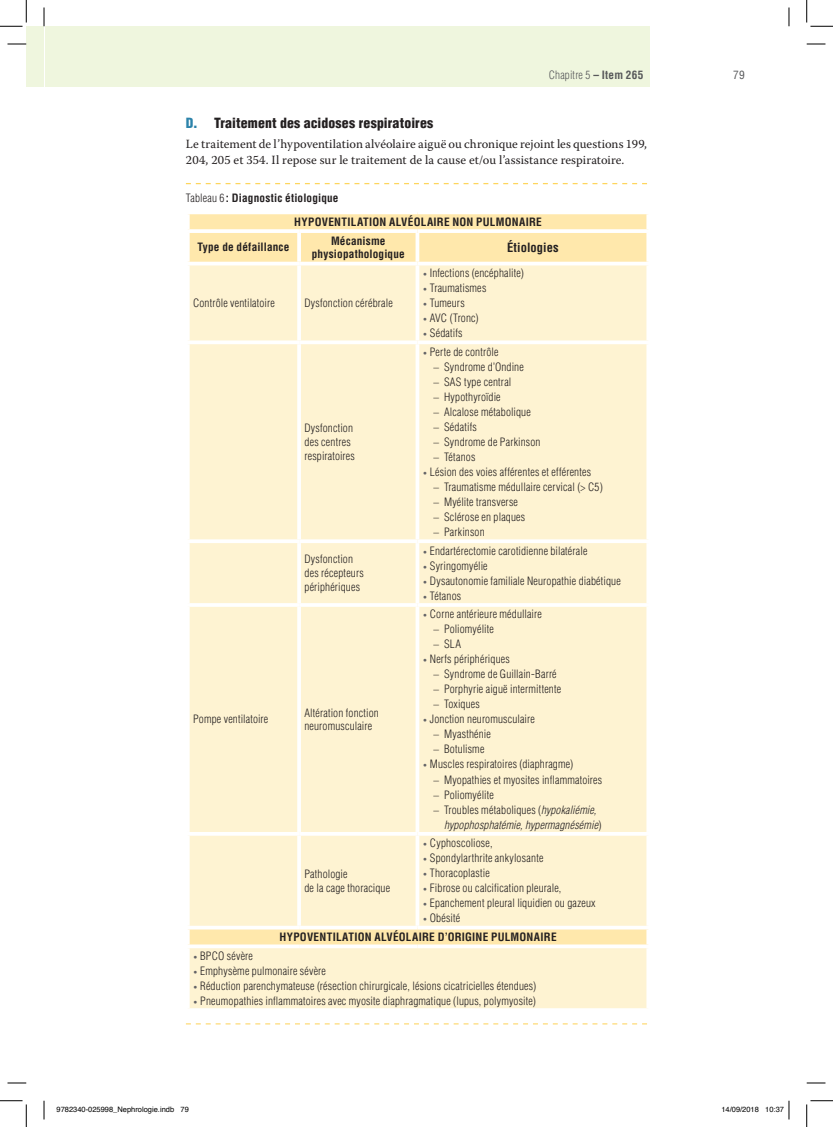
<style>
.page{position:relative;width:833px;height:1127px;background:#fff}
.page>*{position:absolute;margin:0;border:0;box-sizing:border-box;transform-origin:0 0}
.t1{font:900 condensed 13.75px "Helvetica LT Std";letter-spacing:.01em;color:#231f20}
.t2{font:12.5px/16.2px "Warnock Pro";letter-spacing:.005em;color:#231f20}
.t3{font:700 condensed 12.5px "Helvetica LT Std";letter-spacing:.005em;color:#231f20}
.t4{font:300 condensed 11.25px/13.8px "Helvetica LT Std";letter-spacing:.015em;color:#231f20}
.t5{font:700 condensed 11.25px/23.8px "Helvetica LT Std";letter-spacing:.015em;color:#231f20}
.t6{font:italic 300 condensed 11.25px/15px "Helvetica LT Std";letter-spacing:.01em;color:#231f20}
.t7{font:300 condensed 11.25px "Helvetica LT Std";letter-spacing:.015em;color:#57585a}
.t8{font:condensed 11.25px "Helvetica LT Std";color:#57585a}
.t9{font:7.5px "Helvetica";color:#000}
.s1{font-weight:700}
.s2{color:#2c83aa}
.s3{font-weight:300}
.s4{font-size:7.5px;color:#636366}
.s5{font-stretch:normal}
.s6{font-style:normal;font-stretch:normal}
.s7{font-style:normal}
.s8{font-weight:300;font-size:7.5px;color:#636366}
</style>
<div class="page">
<div style="left:26px;top:26px;width:18px;height:60px;background:#eff6de"></div>
<div style="left:45px;top:26px;width:604px;height:60px;background:#eff6de"></div>
<svg style="left:186px;top:183px;width:460px;height:1px"></svg>
<svg style="left:186px;top:1023px;width:460px;height:1px"></svg>
<div style="left:189px;top:214px;width:457px;height:48px;background:#ffe8ac"></div>
<div style="left:189px;top:265px;width:457px;height:742px;background:#fef3d2"></div>
<svg style="left:188px;top:229px;width:111px;height:4px"></svg>
<svg style="left:299px;top:229px;width:118px;height:4px"></svg>
<svg style="left:297px;top:233px;width:4px;height:29px"></svg>
<svg style="left:417px;top:229px;width:231px;height:4px"></svg>
<svg style="left:415px;top:233px;width:4px;height:29px"></svg>
<hr style="left:297px;top:265px;width:4px;height:75px;background:#fff">
<svg style="left:188px;top:340px;width:111px;height:4px"></svg>
<svg style="left:299px;top:340px;width:118px;height:4px"></svg>
<hr style="left:297px;top:344px;width:4px;height:195px;background:#fff">
<svg style="left:188px;top:539px;width:111px;height:4px"></svg>
<svg style="left:299px;top:539px;width:118px;height:4px"></svg>
<hr style="left:297px;top:543px;width:4px;height:60px;background:#fff">
<svg style="left:417px;top:539px;width:231px;height:4px"></svg>
<hr style="left:186px;top:603px;width:113px;height:3px;background:#fff">
<hr style="left:299px;top:603px;width:118px;height:3px;background:#fff">
<hr style="left:297px;top:606px;width:4px;height:225px;background:#fff">
<svg style="left:189px;top:831px;width:110px;height:4px"></svg>
<svg style="left:299px;top:831px;width:118px;height:4px"></svg>
<hr style="left:297px;top:835px;width:4px;height:90px;background:#fff">
<svg style="left:417px;top:831px;width:230px;height:4px"></svg>
<svg style="left:189px;top:925px;width:110px;height:4px"></svg>
<svg style="left:299px;top:925px;width:118px;height:4px"></svg>
<svg style="left:417px;top:925px;width:230px;height:4px"></svg>
<svg style="left:188px;top:944px;width:111px;height:4px"></svg>
<svg style="left:299px;top:944px;width:118px;height:4px"></svg>
<svg style="left:417px;top:944px;width:231px;height:4px"></svg>
<svg style="left:189px;top:1007px;width:110px;height:2px"></svg>
<svg style="left:299px;top:1007px;width:118px;height:2px"></svg>
<svg style="left:417px;top:1007px;width:230px;height:3px"></svg>
<svg style="left:415px;top:265px;width:4px;height:75px"></svg>
<svg style="left:417px;top:340px;width:231px;height:4px"></svg>
<svg style="left:415px;top:344px;width:4px;height:195px"></svg>
<svg style="left:415px;top:543px;width:4px;height:60px"></svg>
<hr style="left:417px;top:603px;width:232px;height:3px;background:#fff">
<svg style="left:415px;top:606px;width:4px;height:225px"></svg>
<svg style="left:415px;top:835px;width:4px;height:90px"></svg>
<svg style="left:8px;top:43px;width:18px;height:2px"></svg>
<svg style="left:806px;top:43px;width:19px;height:2px"></svg>
<svg style="left:8px;top:1082px;width:18px;height:1px"></svg>
<svg style="left:806px;top:1082px;width:19px;height:1px"></svg>
<svg style="left:43px;top:8px;width:2px;height:18px"></svg>
<svg style="left:43px;top:1100px;width:2px;height:19px"></svg>
<svg style="left:788px;top:8px;width:1px;height:18px"></svg>
<svg style="left:0;top:0;width:27px;height:27px"></svg>
<svg style="left:0;top:1100px;width:27px;height:26px"></svg>
<svg style="left:806px;top:0;width:26px;height:27px"></svg>
<svg style="left:806px;top:1100px;width:26px;height:26px"></svg>
<svg style="left:788px;top:1100px;width:1px;height:19px"></svg>
<p class="t7" style="left:548px;top:68px;width:96px">Chapitre 5 <span class="s1">– Item 265</span></p>
<p class="t8" style="left:732px;top:68px;width:13px">79</p>
<p class="t1" style="left:186px;top:114px;width:249px"><span class="s2">D.</span> Traitement des acidoses respiratoires</p>
<p class="t2" style="left:186px;top:136px;width:462px">Le traitement de l’hypoventilation alvéolaire aiguë ou chronique rejoint les questions 199,<br>204, 205 et 354. Il repose sur le traitement de la cause et/ou l’assistance respiratoire.</p>
<p class="t5" style="left:294px;top:186px;width:249px;text-indent:-108px"><span class="s3">Tableau 6</span> : Diagnostic étiologique<br>HYPOVENTILATION ALVÉOLAIRE NON PULMONAIRE</p>
<p class="t5" style="left:197px;top:235px;width:93px">Type de défaillance</p>
<p class="t5" style="left:311px;top:233px;width:94px;line-height:13.8px;text-align:center">Mécanisme physiopathologique</p>
<p class="t3" style="left:506px;top:239px;width:53px">Étiologies</p>
<p class="t4" style="left:193px;top:296px;width:83px">Contrôle ventilatoire</p>
<p class="t4" style="left:304px;top:296px;width:90px">Dysfonction cérébrale</p>
<p class="t4" style="left:422px;top:266px;width:102px"><span class="s4">•</span> Infections (encéphalite)</p>
<p class="t4" style="left:422px;top:281px;width:65px"><span class="s4">•</span> Traumatismes</p>
<p class="t4" style="left:422px;top:296px;width:43px"><span class="s4">•</span> Tumeurs</p>
<p class="t4" style="left:422px;top:311px;width:57px"><span class="s4">•</span> AVC (Tronc)</p>
<p class="t4" style="left:422px;top:326px;width:41px"><span class="s4">•</span> Sédatifs</p>
<p class="t4" style="left:304px;top:421px;width:52px">Dysfonction des centres respiratoires</p>
<p class="t4" style="left:304px;top:552px;width:61px">Dysfonction des récepteurs périphériques</p>
<p class="t4" style="left:193px;top:712px;width:77px">Pompe ventilatoire</p>
<p class="t4" style="left:304px;top:705px;width:76px">Altération fonction neuromusculaire</p>
<p class="t4" style="left:422px;top:344px;width:77px"><span class="s4">•</span> Perte de contrôle</p>
<p class="t4" style="left:433px;top:359px;width:92px"><span class="s5">–</span> Syndrome d’Ondine</p>
<p class="t4" style="left:433px;top:374px;width:79px"><span class="s5">–</span> SAS type central</p>
<p class="t4" style="left:433px;top:389px;width:69px"><span class="s5">–</span> Hypothyroïdie</p>
<p class="t4" style="left:433px;top:404px;width:99px"><span class="s5">–</span> Alcalose métabolique</p>
<p class="t4" style="left:433px;top:419px;width:45px"><span class="s5">–</span> Sédatifs</p>
<p class="t4" style="left:433px;top:434px;width:109px"><span class="s5">–</span> Syndrome de Parkinson</p>
<p class="t4" style="left:433px;top:449px;width:44px"><span class="s5">–</span> Tétanos</p>
<p class="t4" style="left:422px;top:464px;width:170px"><span class="s4">•</span> Lésion des voies afférentes et efférentes</p>
<p class="t4" style="left:433px;top:479px;width:171px"><span class="s5">–</span> Traumatisme médullaire cervical (&gt; C5)</p>
<p class="t4" style="left:433px;top:494px;width:86px"><span class="s5">–</span> Myélite transverse</p>
<p class="t4" style="left:433px;top:509px;width:93px"><span class="s5">–</span> Sclérose en plaques</p>
<p class="t4" style="left:433px;top:524px;width:53px"><span class="s5">–</span> Parkinson</p>
<p class="t4" style="left:422px;top:543px;width:166px"><span class="s4">•</span> Endartérectomie carotidienne bilatérale</p>
<p class="t4" style="left:422px;top:558px;width:66px"><span class="s4">•</span> Syringomyélie</p>
<p class="t4" style="left:422px;top:573px;width:199px"><span class="s4">•</span> Dysautonomie familiale Neuropathie diabétique</p>
<p class="t4" style="left:422px;top:588px;width:40px"><span class="s4">•</span> Tétanos</p>
<p class="t4" style="left:422px;top:607px;width:120px"><span class="s4">•</span> Corne antérieure médullaire</p>
<p class="t4" style="left:433px;top:622px;width:62px"><span class="s5">–</span> Poliomyélite</p>
<p class="t4" style="left:433px;top:637px;width:29px"><span class="s5">–</span> SLA</p>
<p class="t4" style="left:422px;top:652px;width:89px"><span class="s4">•</span> Nerfs périphériques</p>
<p class="t4" style="left:433px;top:667px;width:125px"><span class="s5">–</span> Syndrome de Guillain-Barré</p>
<p class="t4" style="left:433px;top:682px;width:129px"><span class="s5">–</span> Porphyrie aiguë intermittente</p>
<p class="t4" style="left:433px;top:697px;width:48px"><span class="s5">–</span> Toxiques</p>
<p class="t4" style="left:422px;top:712px;width:113px"><span class="s4">•</span> Jonction neuromusculaire</p>
<p class="t4" style="left:433px;top:727px;width:59px"><span class="s5">–</span> Myasthénie</p>
<p class="t4" style="left:433px;top:742px;width:52px"><span class="s5">–</span> Botulisme</p>
<p class="t4" style="left:422px;top:757px;width:152px"><span class="s4">•</span> Muscles respiratoires (diaphragme)</p>
<p class="t4" style="left:433px;top:772px;width:170px"><span class="s5">–</span> Myopathies et myosites inflammatoires</p>
<p class="t4" style="left:433px;top:787px;width:62px"><span class="s5">–</span> Poliomyélite</p>
<p class="t6" style="left:444px;top:801px;width:159px;text-indent:-11px"><span class="s6">–</span> <span class="s7">Troubles métaboliques (</span>hypokaliémie, hypophosphatémie, hypermagnésémie<span class="s7">)</span></p>
<p class="t4" style="left:422px;top:836px;width:71px"><span class="s4">•</span> Cyphoscoliose,</p>
<p class="t4" style="left:422px;top:851px;width:122px"><span class="s4">•</span> Spondylarthrite ankylosante</p>
<p class="t4" style="left:422px;top:866px;width:68px"><span class="s4">•</span> Thoracoplastie</p>
<p class="t4" style="left:422px;top:881px;width:140px"><span class="s4">•</span> Fibrose ou calcification pleurale,</p>
<p class="t4" style="left:422px;top:896px;width:174px"><span class="s4">•</span> Epanchement pleural liquidien ou gazeux</p>
<p class="t5" style="left:279px;top:908px;width:278px;line-height:18.8px;text-indent:143px"><span class="s8">•</span> <span class="s3">Obésité<br></span>HYPOVENTILATION ALVÉOLAIRE D’ORIGINE PULMONAIRE</p>
<p class="t4" style="left:304px;top:866px;width:87px">Pathologie<br>de la cage thoracique</p>
<p class="t4" style="left:193px;top:948px;width:61px"><span class="s4">•</span> BPCO sévère</p>
<p class="t4" style="left:193px;top:963px;width:134px"><span class="s4">•</span> Emphysème pulmonaire sévère</p>
<p class="t4" style="left:193px;top:978px;width:344px"><span class="s4">•</span> Réduction parenchymateuse (résection chirurgicale, lésions cicatricielles étendues)</p>
<p class="t4" style="left:193px;top:993px;width:344px"><span class="s4">•</span> Pneumopathies inflammatoires avec myosite diaphragmatique (lupus, polymyosite)</p>
<p class="t9" style="left:56px;top:1103px;width:134px">9782340-025998_Nephrologie.indb 79</p>
<p class="t9" style="left:721px;top:1103px;width:64px">14/09/2018 10:37</p>
</div>
